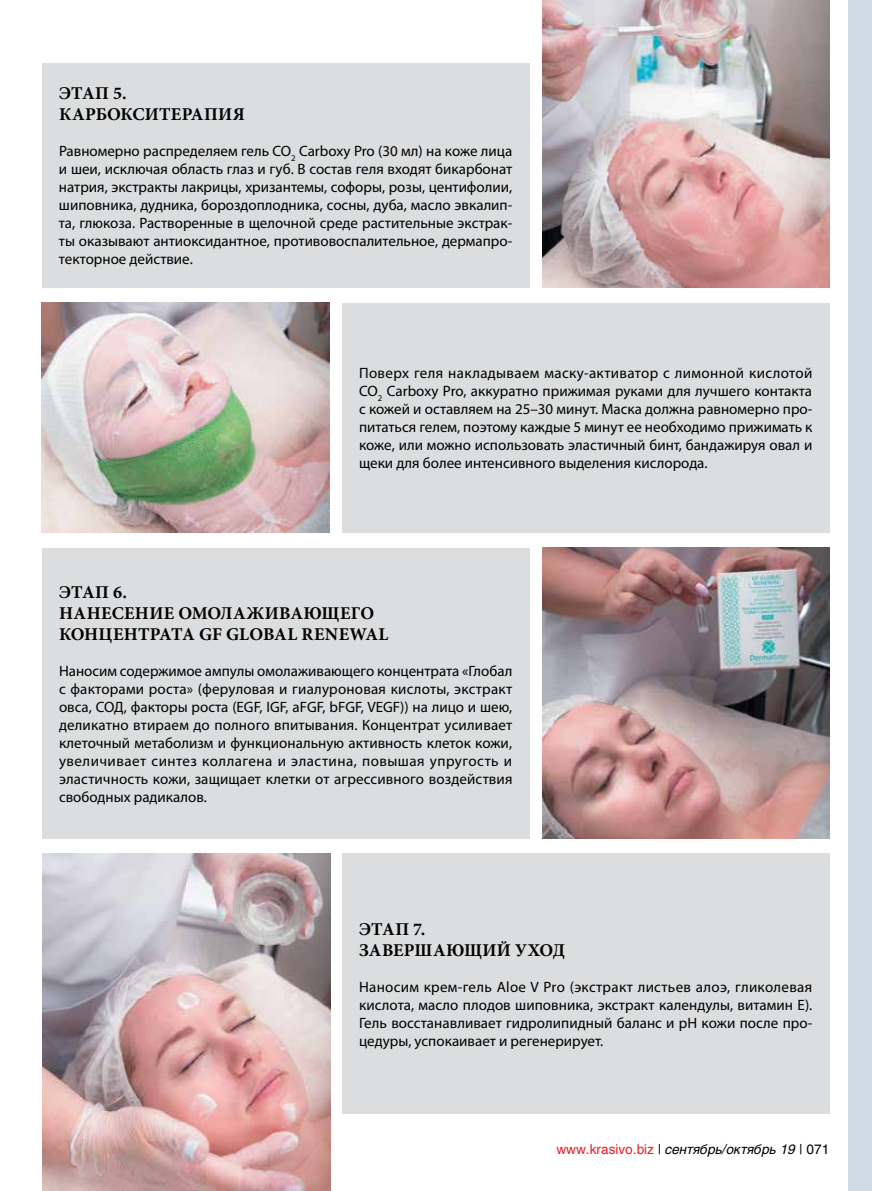
<style>
.page{position:relative;width:872px;height:1191px;background:#fff}
.page>*{position:absolute;margin:0;border:0;box-sizing:border-box;transform-origin:0 0}
.t1{font:700 18px/21px "Minion Pro";letter-spacing:.015em;color:#000}
.t2{font:15px/18px "Myriad Pro";color:#000;text-align:justify}
.t3{font:italic 13.5px "Helios";color:#000}
.s1{font-style:normal;color:#ed1d24}
.s2{font-style:normal}
</style>
<div class="page">
<div style="left:848px;top:0;width:23px;height:1191px;background:#d1dbe4"></div>
<img style="left:542px;top:0;width:287px;height:287px">
<img style="left:42px;top:303px;width:287px;height:229px">
<div style="left:42px;top:63px;width:487px;height:224px;background:#dcddde"></div>
<div style="left:342px;top:303px;width:487px;height:229px;background:#dcddde"></div>
<img style="left:542px;top:547px;width:287px;height:291px">
<div style="left:42px;top:547px;width:487px;height:291px;background:#dcddde"></div>
<div style="left:342px;top:853px;width:487px;height:261px;background:#dcddde"></div>
<img style="left:42px;top:853px;width:288px;height:338px">
<p class="t1" style="left:59px;top:83px;width:187px">ЭТАП 5.<br>КАРБОКСИТЕРАПИЯ</p>
<p class="t2" style="left:59px;top:142px;width:454px">Равномерно распределяем гель CO<sub>2</sub> Carboxy Pro (30 мл) на коже лица и шеи, исключая область глаз и губ. В состав геля входят бикарбонат натрия, экстракты лакрицы, хризантемы, софоры, розы, центифолии, шиповника, дудника, бороздоплодника, сосны, дуба, масло эвкалип&shy;та, глюкоза. Растворенные в щелочной среде растительные экстрак&shy;ты оказывают антиоксидантное, противовоспалительное, дермапро&shy;текторное действие.</p>
<p class="t2" style="left:359px;top:364px;width:454px">Поверх геля накладываем маску-активатор с лимонной кислотой CO<sub>2</sub> Carboxy Pro, аккуратно прижимая руками для лучшего контакта с кожей и оставляем на 25–30 минут. Маска должна равномерно про&shy;питаться гелем, поэтому каждые 5 минут ее необходимо прижимать к коже, или можно использовать эластичный бинт, бандажируя овал и щеки для более интенсивного выделения кислорода.</p>
<p class="t1" style="left:59px;top:581px;width:331px">ЭТАП 6.<br>НАНЕСЕНИЕ ОМОЛАЖИВАЮЩЕГО<br>КОНЦЕНТРАТА GF GLOBAL RENEWAL</p>
<p class="t2" style="left:59px;top:661px;width:455px">Наносим содержимое ампулы омолаживающего концентрата «Глобал с факторами роста» (феруловая и гиалуроновая кислоты, экстракт овса, СОД, факторы роста (EGF, IGF, aFGF, bFGF, VEGF)) на лицо и шею, деликатно втираем до полного впитывания. Концентрат усиливает клеточный метаболизм и функциональную активность клеток кожи, увеличивает синтез коллагена и эластина, повышая упругость и эластичность кожи, защищает клетки от агрессивного воздействия свободных радикалов.</p>
<p class="t1" style="left:359px;top:918px;width:207px">ЭТАП 7.<br>ЗАВЕРШАЮЩИЙ УХОД</p>
<p class="t2" style="left:359px;top:977px;width:454px">Наносим крем-гель Aloe V Pro (экстракт листьев алоэ, гликолевая кислота, масло плодов шиповника, экстракт календулы, витамин Е).<br>Гель восстанавливает гидролипидный баланс и рН кожи после про&shy;цедуры, успокаивает и регенерирует.</p>
<p class="t3" style="left:556px;top:1141px;width:274px"><span class="s1">www.krasivo.biz</span> <span class="s2">|</span> сентябрь/октябрь 19 <span class="s2">| 071</span></p>
</div>
